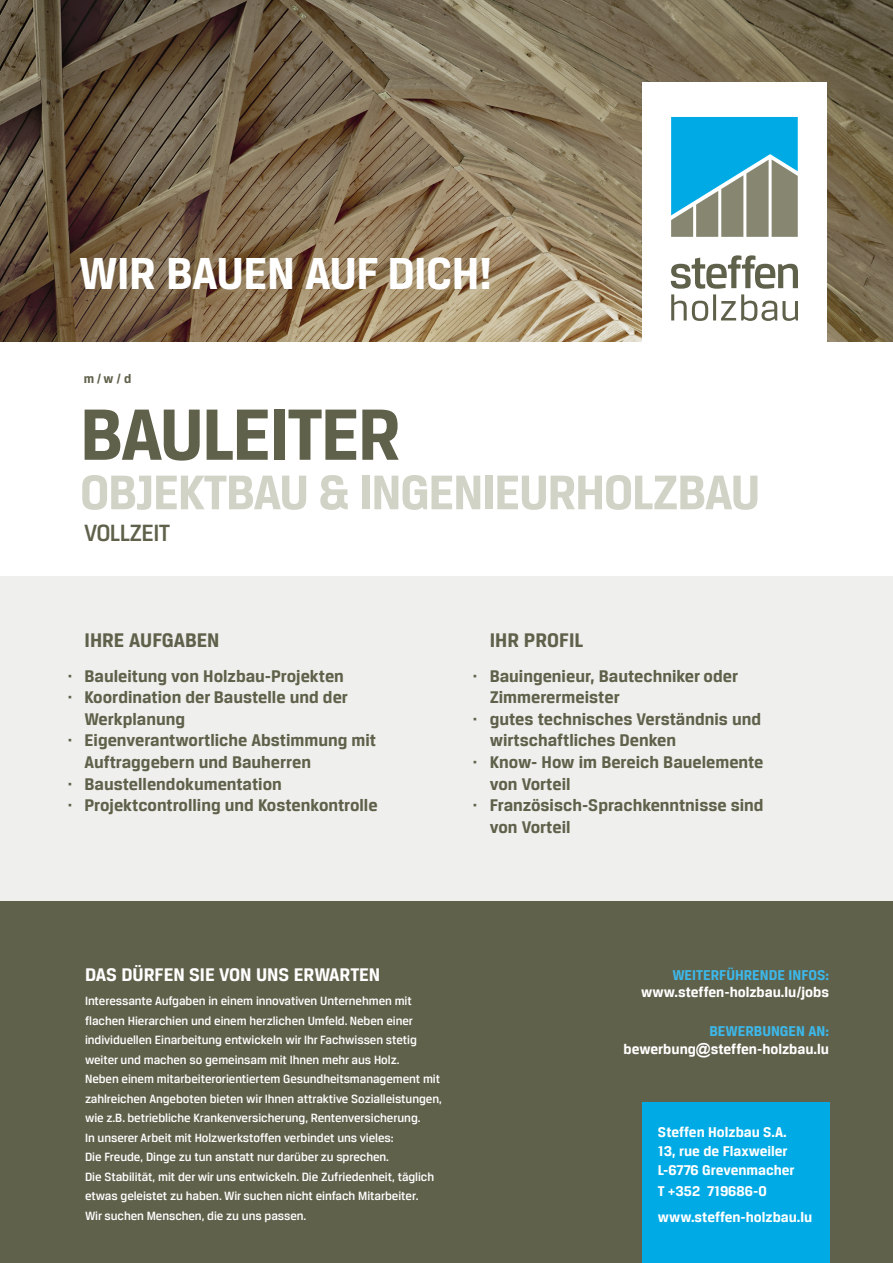
<style>
.page{position:relative;width:893px;height:1263px;background:#fff}
.page>*{position:absolute;margin:0;border:0;box-sizing:border-box;transform-origin:0 0}
.t1{font:700 77.25px "Breuer Text";letter-spacing:-.025em;color:#60614b}
.t2{font:700 51.75px "Breuer Text";letter-spacing:-.025em;color:#d2d3c7}
.t3{font:700 47.7px "Breuer Text";letter-spacing:-.01em;color:#fff}
.t4{font:500 25.05px "Breuer Text";letter-spacing:-.025em;color:#60614b}
.t5{font:700 21px "Breuer Text";color:#60614b}
.t6{font:700 19.5px "Breuer Text";letter-spacing:-.005em;color:#fff}
.t7{font:700 18px "Breuer Text";color:#60614b}
.t8{font:700 15.15px/17.7px "Breuer Text";color:#fff;text-align:right}
.t9{font:700 15.15px "Breuer Text";color:#3cb8ea}
.t10{font:700 15px/19px "Breuer Text";color:#fff}
.t11{font:700 13.5px "Breuer Text";color:#60614b}
.t12{font:500 12.75px/19.5px "Breuer Text";letter-spacing:-.005em;color:#fff}
.s1{color:#3cb8ea}
.s2{font-family:"Arial"}
</style>
<div class="page">
<img style="left:0;top:0;width:893px;height:341px">
<div style="left:0;top:576px;width:893px;height:345px;background:#eff0ed"></div>
<div style="left:642px;top:82px;width:185px;height:268px;background:#fff"></div>
<svg style="left:671px;top:117px;width:127px;height:120px;background:#4aa3b9"></svg>
<svg style="left:671px;top:255px;width:127px;height:66px"></svg>
<div style="left:0;top:901px;width:893px;height:362px;background:#60614b"></div>
<div style="left:642px;top:1102px;width:187px;height:161px;background:#00abe5"></div>
<h3 class="t3" style="left:79px;top:247px;width:415px">WIR BAUEN AUF DICH!</h3>
<p class="t11" style="left:84px;top:371px;width:49px">m / w / d</p>
<h1 class="t1" style="left:80px;top:391px;width:322px">BAULEITER</h1>
<h2 class="t2" style="left:80px;top:463px;width:682px">OBJEKTBAU &amp; INGENIEURHOLZBAU</h2>
<h3 class="t4" style="left:84px;top:519px;width:88px">VOLLZEIT</h3>
<h3 class="t5" style="left:85px;top:628px;width:137px">IHRE AUFGABEN</h3>
<h3 class="t7" style="left:68px;top:665px;width:277px">· Bauleitung von Holzbau-Projekten</h3>
<h3 class="t7" style="left:68px;top:687px;width:281px">· Koordination der Baustelle und der</h3>
<h3 class="t7" style="left:85px;top:709px;width:102px">Werkplanung</h3>
<h3 class="t7" style="left:68px;top:730px;width:310px">· Eigenverantwortliche Abstimmung mit</h3>
<h3 class="t7" style="left:85px;top:752px;width:228px">Auftraggebern und Bauherren</h3>
<h3 class="t7" style="left:68px;top:773px;width:215px">· Baustellendokumentation</h3>
<h3 class="t7" style="left:68px;top:795px;width:311px">· Projektcontrolling und Kostenkontrolle</h3>
<h3 class="t5" style="left:490px;top:628px;width:95px">IHR PROFIL</h3>
<h3 class="t7" style="left:473px;top:665px;width:266px">· Bauingenieur, Bautechniker oder</h3>
<h3 class="t7" style="left:490px;top:687px;width:132px">Zimmerermeister</h3>
<h3 class="t7" style="left:473px;top:709px;width:289px">· gutes technisches Verständnis und</h3>
<h3 class="t7" style="left:490px;top:730px;width:188px">wirtschaftliches Denken</h3>
<h3 class="t7" style="left:473px;top:752px;width:292px">· Know- How im Bereich Bauelemente</h3>
<h3 class="t7" style="left:490px;top:773px;width:82px">von Vorteil</h3>
<h3 class="t7" style="left:473px;top:795px;width:292px">· Französisch-Sprachkenntnisse sind</h3>
<h3 class="t7" style="left:490px;top:817px;width:82px">von Vorteil</h3>
<h3 class="t6" style="left:85px;top:963px;width:297px">DAS DÜRFEN SIE VON UNS ERWARTEN</h3>
<p class="t12" style="left:85px;top:991px;width:358px">Interessante Aufgaben in einem innovativen Unternehmen mit flachen Hierarchien und einem herzlichen Umfeld. Neben einer individuellen Einarbeitung entwickeln wir Ihr Fachwissen stetig weiter und machen so gemeinsam mit Ihnen mehr aus Holz.<br>Neben einem mitarbeiterorientiertem Gesundheitsmanagement mit zahlreichen Angeboten bieten wir Ihnen attraktive Sozialleistungen, wie z.B. betriebliche Krankenversicherung, Rentenversicherung.<br>In unserer Arbeit mit Holzwerkstoffen verbindet uns vieles:<br>Die Freude, Dinge zu tun anstatt nur darüber zu sprechen.<br>Die Stabilität, mit der wir uns entwickeln. Die Zufriedenheit, täglich etwas geleistet zu haben. Wir suchen nicht einfach Mitarbeiter.<br>Wir suchen Menschen, die zu uns passen.</p>
<p class="t9" style="left:672px;top:966px;width:158px">WEITERFÜHRENDE INFOS:</p>
<p class="t8" style="left:641px;top:983px;width:189px">www.steffen-holzbau.lu/jobs</p>
<p class="t8" style="left:623px;top:1022px;width:207px"><span class="s1">BEWERBUNGEN AN: </span>bewerbung<span class="s2">@</span>steffen-holzbau.lu</p>
<p class="t10" style="left:658px;top:1122px;width:138px">Steffen Holzbau S.A.<br>13, rue de Flaxweiler<br>L-6776 Grevenmacher</p>
<p class="t10" style="left:658px;top:1177px;width:156px;line-height:26.2px">T +352 719686-0 www.steffen-holzbau.lu</p>
</div>
